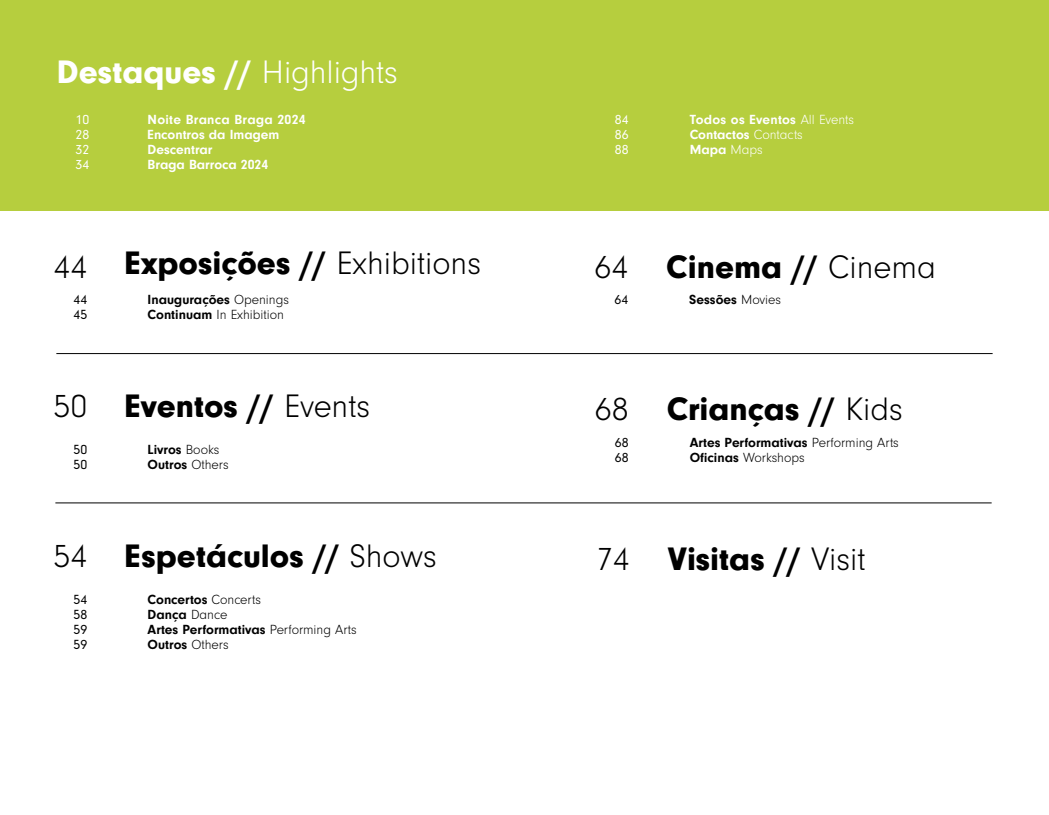
<style>
.page{position:relative;width:1049px;height:815px;background:#fff}
.page>*{position:absolute;margin:0;border:0;box-sizing:border-box;transform-origin:0 0}
.t1{font:900 33.75px "Neuzeit Gro";color:#000}
.t2{font:300 33.75px "Neuzeit Gro";color:#000}
.t3{font:900 33.75px "Neuzeit Gro";letter-spacing:.005em;color:#fff}
.t4{font:700 13.75px/15px "Neuzeit Gro";color:#000}
.t5{font:700 13.75px/15px "Neuzeit Gro";color:#fff}
.t6{font:13.75px/15px "Neuzeit Gro";color:#000}
.t7{font:13.75px/15px "Neuzeit Gro";color:#fff;text-align:justify}
.s1{font-weight:300}
.s2{font-weight:900}
</style>
<div class="page">
<div style="left:0;top:0;width:1049px;height:211px;background:#b6ce3e"></div>
<hr style="left:56px;top:353px;width:936px;height:1px;background:#000">
<hr style="left:55px;top:503px;width:936px;height:1px;background:#000">
<h1 class="t3" style="left:57px;top:52px;width:343px">Destaques // <span class="s1">Highlights</span></h1>
<p class="t7" style="left:76px;top:112px;width:15px">10<br>28<br>32<br>34</p>
<p class="t5" style="left:148px;top:112px;width:160px">Noite Branca Braga 2024<br>Encontros da Imagem<br>Descentrar<br>Braga Barroca 2024</p>
<h1 class="t2" style="left:54px;top:245px;width:429px">44 <span class="s2">Exposições //</span> Exhibitions</h1>
<p class="t4" style="left:148px;top:292px;width:143px">Inaugurações <span class="s1">Openings<br></span>Continuam <span class="s1">In Exhibition</span></p>
<p class="t6" style="left:74px;top:292px;width:15px">44<br>45</p>
<h1 class="t2" style="left:54px;top:388px;width:35px">50</h1>
<h1 class="t1" style="left:125px;top:386px;width:246px">Eventos // <span class="s1">Events</span></h1>
<p class="t6" style="left:74px;top:442px;width:15px">50<br>50</p>
<p class="t4" style="left:148px;top:442px;width:83px">Livros <span class="s1">Books<br></span>Outros <span class="s1">Others</span></p>
<h1 class="t2" style="left:54px;top:538px;width:35px">54</h1>
<h1 class="t1" style="left:125px;top:536px;width:313px">Espetáculos // <span class="s1">Shows</span></h1>
<p class="t6" style="left:74px;top:592px;width:15px;text-align:justify">54<br>58<br>59<br>59</p>
<p class="t4" style="left:148px;top:592px;width:211px">Concertos <span class="s1">Concerts<br></span>Dança <span class="s1">Dance<br></span>Artes Performativas <span class="s1">Performing Arts<br></span>Outros <span class="s1">Others</span></p>
<p class="t7" style="left:615px;top:112px;width:15px">84<br>86<br>88</p>
<p class="t5" style="left:690px;top:112px;width:166px">Todos os Eventos <span class="s1">All Events<br></span>Contactos <span class="s1">Contacts<br></span>Mapa <span class="s1">Maps</span></p>
<h1 class="t2" style="left:594px;top:249px;width:343px">64 <span class="s2">Cinema //</span> Cinema</h1>
<p class="t6" style="left:614px;top:292px;width:15px">64</p>
<p class="t4" style="left:689px;top:292px;width:93px">Sessões <span class="s1">Movies</span></p>
<h1 class="t1" style="left:595px;top:390px;width:309px"><span class="s1">68</span> Crianças // <span class="s1">Kids</span></h1>
<p class="t6" style="left:615px;top:435px;width:15px">68<br>68</p>
<p class="t4" style="left:690px;top:435px;width:211px">Artes Performativas <span class="s1">Performing Arts<br></span>Oficinas <span class="s1">Workshops</span></p>
<h1 class="t1" style="left:596px;top:540px;width:271px"><span class="s1">74</span> Visitas // <span class="s1">Visit</span></h1>
</div>
